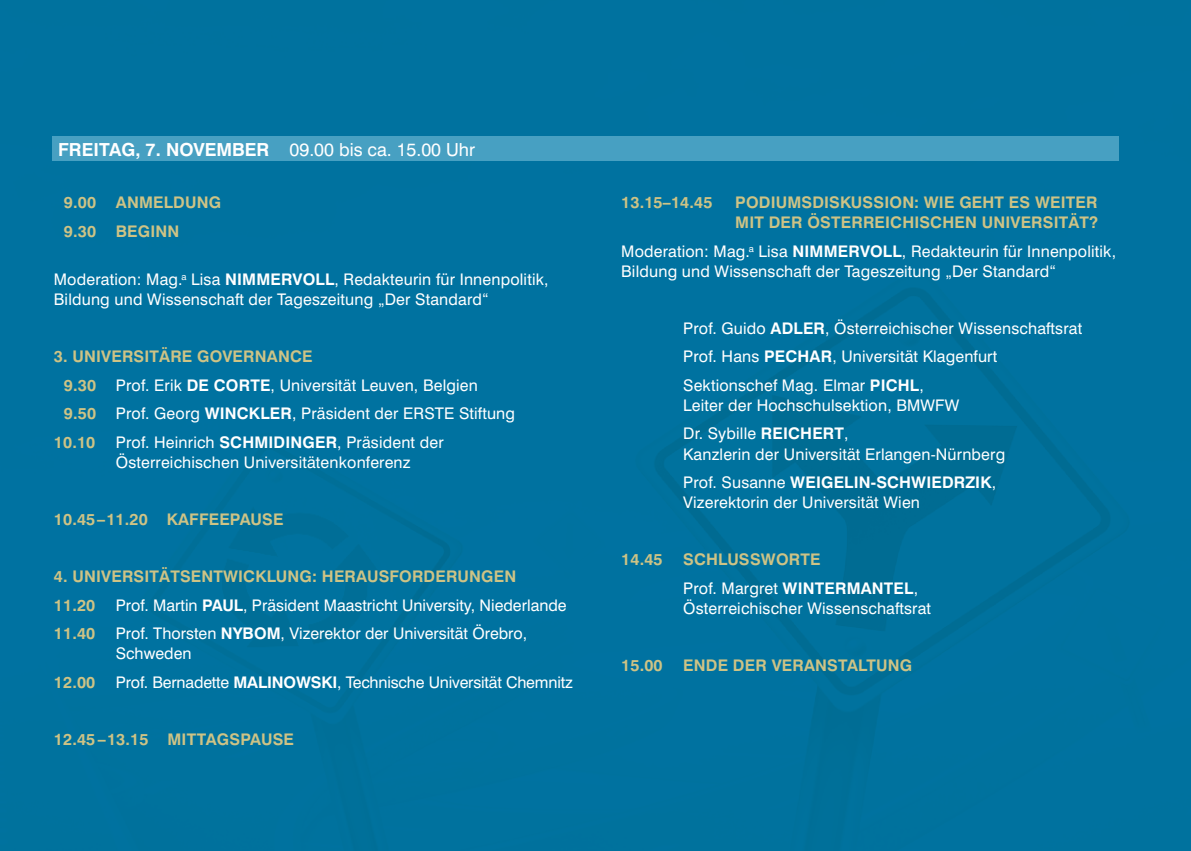
<style>
.page{position:relative;width:1191px;height:851px;background:#fff}
.page>*{position:absolute;margin:0;border:0;box-sizing:border-box;transform-origin:0 0}
.t1{font:18px "Swiss 721 BT";color:#fff}
.t2{font:16px/20px "Swiss 721 BT";letter-spacing:.01em;color:#fff}
.t3{font:700 16px/20px "Swiss 721 BT";letter-spacing:.01em;color:#cec385}
.t4{font:16px "Swiss 721 BT";letter-spacing:-.01em;color:#fff}
.s1{font-weight:700}
.s2{font-weight:700;color:#cec385}
</style>
<div class="page">
<div style="left:0;top:0;width:1191px;height:850px;background:#00729f"></div>
<div style="left:52px;top:136px;width:1067px;height:25px;background:#47a0c2"></div>
<p class="t1" style="left:58px;top:138px;width:418px"><span class="s1">FREITAG, 7. NOVEMBER</span> 09.00 bis ca. 15.00 Uhr</p>
<p class="t3" style="left:64px;top:192px;width:159px">9.00 ANMELDUNG</p>
<p class="t3" style="left:64px;top:221px;width:117px">9.30 BEGINN</p>
<p class="t2" style="left:54px;top:269px;width:496px">Moderation: Mag.<sup>a</sup> Lisa <span class="s1">NIMMERVOLL</span>, Redakteurin für Innenpolitik,<br>Bildung und Wissenschaft der Tageszeitung „Der Standard“</p>
<p class="t3" style="left:54px;top:346px;width:260px">3. UNIVERSITÄRE GOVERNANCE</p>
<p class="t2" style="left:64px;top:375px;width:415px"><span class="s2">9.30</span> Prof. Erik <span class="s1">DE CORTE</span>, Universität Leuven, Belgien</p>
<p class="t2" style="left:64px;top:403px;width:453px"><span class="s2">9.50</span> Prof. Georg <span class="s1">WINCKLER</span>, Präsident der ERSTE Stiftung</p>
<p class="t3" style="left:54px;top:432px;width:43px">10.10</p>
<p class="t2" style="left:116px;top:432px;width:329px">Prof. Heinrich <span class="s1">SCHMIDINGER</span>, Präsident der<br>Österreichischen Universitätenkonferenz</p>
<p class="t3" style="left:54px;top:509px;width:231px">10.45–11.20 KAFFEEPAUSE</p>
<p class="t3" style="left:54px;top:566px;width:464px">4. UNIVERSITÄTSENTWICKLUNG: HERAUSFORDERUNGEN</p>
<p class="t3" style="left:54px;top:594px;width:43px">11.20</p>
<p class="t2" style="left:116px;top:594px;width:452px">Prof. Martin <span class="s1">PAUL</span>, Präsident Maastricht University, Niederlande</p>
<p class="t3" style="left:54px;top:623px;width:43px">11.40</p>
<p class="t2" style="left:116px;top:623px;width:413px">Prof. Thorsten <span class="s1">NYBOM</span>, Vizerektor der Universität Örebro,<br>Schweden</p>
<p class="t3" style="left:54px;top:671px;width:43px">12.00</p>
<p class="t4" style="left:116px;top:672px;width:458px">Prof. Bernadette <span class="s1">MALINOWSKI</span>, Technische Universität Chemnitz</p>
<p class="t3" style="left:54px;top:728px;width:241px">12.45–13.15 MITTAGSPAUSE</p>
<p class="t3" style="left:621px;top:192px;width:93px">13.15–14.45</p>
<p class="t3" style="left:735px;top:192px;width:364px">PODIUMSDISKUSSION: WIE GEHT ES WEITER<br>MIT DER ÖSTERREICHISCHEN UNIVERSITÄT?</p>
<p class="t2" style="left:621px;top:241px;width:496px">Moderation: Mag.<sup>a</sup> Lisa <span class="s1">NIMMERVOLL</span>, Redakteurin für Innenpolitik,<br>Bildung und Wissenschaft der Tageszeitung „Der Standard“</p>
<p class="t2" style="left:683px;top:318px;width:400px">Prof. Guido <span class="s1">ADLER</span>, Österreichischer Wissenschaftsrat</p>
<p class="t2" style="left:683px;top:346px;width:315px">Prof. Hans <span class="s1">PECHAR</span>, Universität Klagenfurt</p>
<p class="t2" style="left:683px;top:375px;width:277px">Sektionschef Mag. Elmar <span class="s1">PICHL</span>,<br>Leiter der Hochschulsektion, BMWFW</p>
<p class="t2" style="left:683px;top:423px;width:323px">Dr. Sybille <span class="s1">REICHERT</span>,<br>Kanzlerin der Universität Erlangen-Nürnberg</p>
<p class="t2" style="left:683px;top:472px;width:314px">Prof. Susanne <span class="s1">WEIGELIN-SCHWIEDRZIK</span>,<br>Vizerektorin der Universität Wien</p>
<p class="t3" style="left:621px;top:549px;width:43px">14.45</p>
<p class="t3" style="left:683px;top:549px;width:139px">SCHLUSSWORTE</p>
<p class="t2" style="left:683px;top:577px;width:249px">Prof. Margret <span class="s1">WINTERMANTEL</span>,<br>Österreichischer Wissenschaftsrat</p>
<p class="t3" style="left:621px;top:654px;width:43px">15.00</p>
<p class="t3" style="left:683px;top:654px;width:230px">ENDE DER VERANSTALTUNG</p>
</div>
